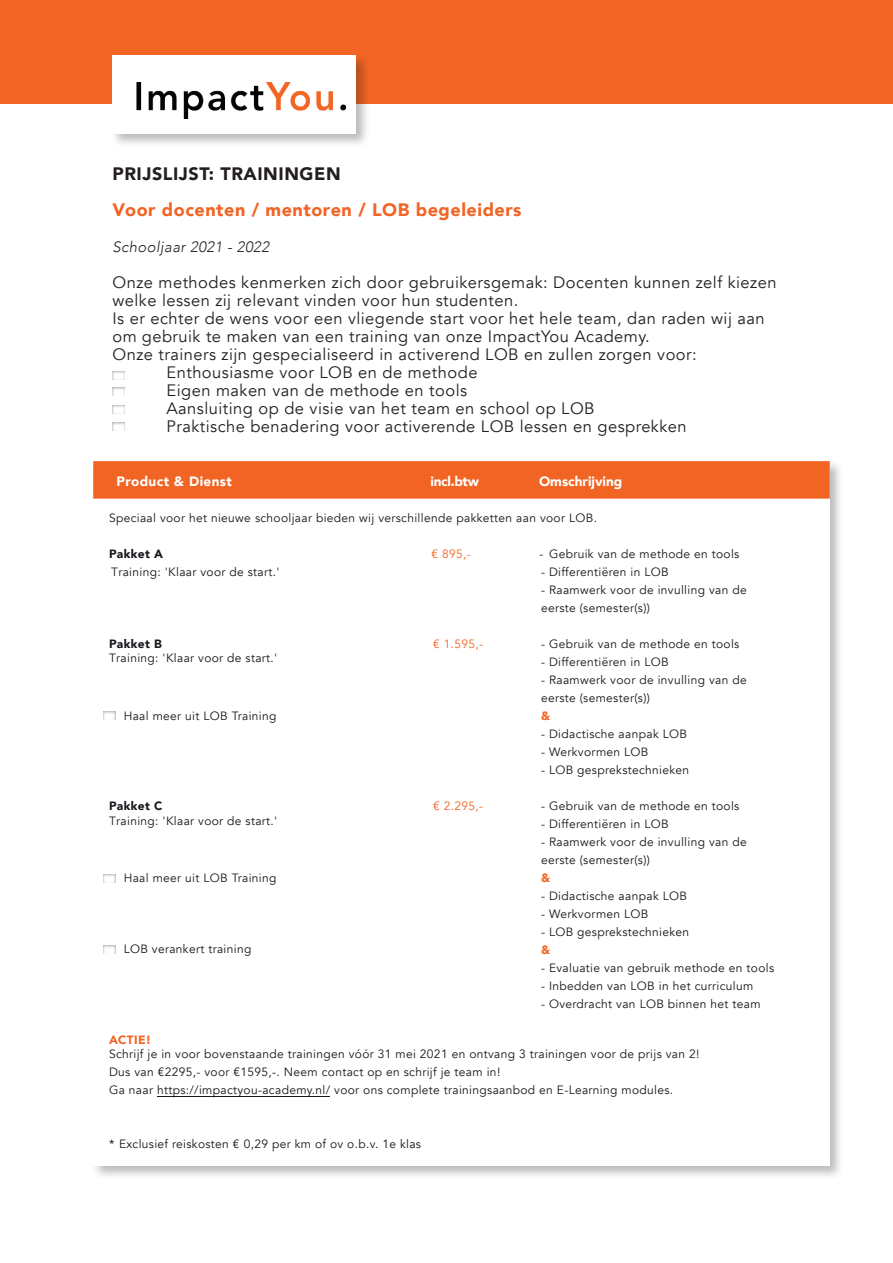
<style>
.page{position:relative;width:893px;height:1263px;background:#fff}
.page>*{position:absolute;margin:0;border:0;box-sizing:border-box;transform-origin:0 0}
.t1{font:900 18px "Avenir";letter-spacing:.03em;color:#f26424}
.t2{font:900 18px "Avenir";letter-spacing:.03em;color:#231f20}
.t3{font:16.5px "Avenir";letter-spacing:.03em;color:#231f20}
.t4{font:italic 300 15px "Avenir";letter-spacing:.025em;color:#231f20}
.t5{font:900 13.5px "Avenir";color:#fff}
.t6{font:900 13.5px "Avenir";letter-spacing:.03em;color:#fff}
.t7{font:12px/18px "Avenir";letter-spacing:.03em;color:#16171c}
.t8{font:12px "Avenir";letter-spacing:.03em;color:#f26423}
.t9{font:900 12px "Avenir";letter-spacing:.03em;color:#16171c}
.t10{font:900 12px "Avenir";letter-spacing:.03em;color:#f26423}
</style>
<div class="page">
<div style="left:91px;top:459px;width:753px;height:721px;background:#231f20;opacity:.3"></div>
<div style="left:93px;top:461px;width:737px;height:704px;background:#fff"></div>
<div style="left:93px;top:461px;width:737px;height:38px;background:#f26423"></div>
<div style="left:0;top:0;width:893px;height:104px;background:#f26423"></div>
<hr style="left:157px;top:1096px;width:173px;height:1px;background:#16171c">
<div style="left:110px;top:53px;width:261px;height:95px;background:#231f20;opacity:.3"></div>
<div style="left:112px;top:56px;width:244px;height:78px;background:#fff"></div>
<img style="left:136px;top:83px;width:209px;height:35px">
<div style="left:110px;top:386px;width:15px;height:10px;background:#231f20;opacity:.4"></div>
<div style="left:110px;top:369px;width:15px;height:11px;background:#231f20;opacity:.4"></div>
<div style="left:110px;top:403px;width:15px;height:11px;background:#231f20;opacity:.4"></div>
<div style="left:110px;top:421px;width:15px;height:10px;background:#231f20;opacity:.4"></div>
<div style="left:100px;top:710px;width:15px;height:10px;background:#231f20;opacity:.4"></div>
<div style="left:100px;top:872px;width:15px;height:11px;background:#231f20;opacity:.4"></div>
<div style="left:100px;top:942px;width:17px;height:14px;background:#231f20;opacity:.4"></div>
<h1 class="t2" style="left:112px;top:158px;width:230px">PRIJSLIJST: TRAININGEN</h1>
<h1 class="t1" style="left:112px;top:194px;width:411px">Voor docenten / mentoren / LOB begeleiders</h1>
<p class="t4" style="left:112px;top:238px;width:158px">Schooljaar 2021 - 2022</p>
<h2 class="t3" style="left:112px;top:272px;width:665px">Onze methodes kenmerken zich door gebruikersgemak: Docenten kunnen zelf kiezen</h2>
<h2 class="t3" style="left:112px;top:290px;width:407px">welke lessen zij relevant vinden voor hun studenten.</h2>
<h2 class="t3" style="left:112px;top:308px;width:654px">Is er echter de wens voor een vliegende start voor het hele team, dan raden wij aan</h2>
<h2 class="t3" style="left:112px;top:326px;width:539px">om gebruik te maken van een training van onze ImpactYou Academy.</h2>
<h2 class="t3" style="left:112px;top:344px;width:586px">Onze trainers zijn gespecialiseerd in activerend LOB en zullen zorgen voor:</h2>
<h2 class="t3" style="left:167px;top:362px;width:312px">Enthousiasme voor LOB en de methode</h2>
<h2 class="t3" style="left:167px;top:380px;width:302px">Eigen maken van de methode en tools</h2>
<h2 class="t3" style="left:167px;top:399px;width:430px">Aansluiting op de visie van het team en school op LOB</h2>
<h2 class="t3" style="left:167px;top:417px;width:522px">Praktische benadering voor activerende LOB lessen en gesprekken</h2>
<p class="t6" style="left:116px;top:470px;width:117px">Product &amp; Dienst</p>
<p class="t5" style="left:430px;top:470px;width:50px">incl.btw</p>
<p class="t5" style="left:539px;top:470px;width:85px">Omschrijving</p>
<p class="t7" style="left:109px;top:509px;width:489px">Speciaal voor het nieuwe schooljaar bieden wij verschillende pakketten aan voor LOB.</p>
<p class="t9" style="left:109px;top:544px;width:56px">Pakket A</p>
<p class="t8" style="left:431px;top:547px;width:41px">€ 895,-</p>
<p class="t7" style="left:539px;top:545px;width:202px">- Gebruik van de methode en tools</p>
<p class="t7" style="left:541px;top:563px;width:129px">- Differentiëren in LOB</p>
<p class="t7" style="left:541px;top:581px;width:207px">- Raamwerk voor de invulling van de eerste (semester(s))</p>
<p class="t9" style="left:109px;top:634px;width:54px">Pakket B</p>
<p class="t7" style="left:109px;top:649px;width:170px">Training: 'Klaar voor de start.'</p>
<p class="t7" style="left:111px;top:563px;width:170px">Training: 'Klaar voor de start.'</p>
<p class="t8" style="left:433px;top:637px;width:52px">€ 1.595,-</p>
<p class="t7" style="left:541px;top:635px;width:200px">- Gebruik van de methode en tools</p>
<p class="t7" style="left:541px;top:653px;width:129px">- Differentiëren in LOB</p>
<p class="t7" style="left:541px;top:671px;width:207px">- Raamwerk voor de invulling van de eerste (semester(s))</p>
<p class="t7" style="left:124px;top:707px;width:154px">Haal meer uit LOB Training</p>
<p class="t10" style="left:541px;top:706px;width:11px">&amp;</p>
<p class="t7" style="left:541px;top:725px;width:147px">- Didactische aanpak LOB</p>
<p class="t7" style="left:541px;top:743px;width:109px">- Werkvormen LOB</p>
<p class="t7" style="left:541px;top:761px;width:150px">- LOB gesprekstechnieken</p>
<p class="t9" style="left:109px;top:796px;width:55px">Pakket C</p>
<p class="t7" style="left:109px;top:811px;width:170px">Training: 'Klaar voor de start.'</p>
<p class="t8" style="left:433px;top:799px;width:52px">€ 2.295,-</p>
<p class="t7" style="left:541px;top:797px;width:200px">- Gebruik van de methode en tools</p>
<p class="t7" style="left:541px;top:815px;width:129px">- Differentiëren in LOB</p>
<p class="t7" style="left:541px;top:833px;width:207px">- Raamwerk voor de invulling van de eerste (semester(s))</p>
<p class="t7" style="left:124px;top:869px;width:154px">Haal meer uit LOB Training</p>
<p class="t10" style="left:541px;top:868px;width:11px">&amp;</p>
<p class="t7" style="left:541px;top:887px;width:147px">- Didactische aanpak LOB</p>
<p class="t7" style="left:541px;top:905px;width:109px">- Werkvormen LOB</p>
<p class="t7" style="left:541px;top:923px;width:150px">- LOB gesprekstechnieken</p>
<p class="t7" style="left:124px;top:940px;width:129px">LOB verankert training</p>
<p class="t10" style="left:541px;top:940px;width:11px">&amp;</p>
<p class="t7" style="left:541px;top:959px;width:235px">- Evaluatie van gebruik methode en tools</p>
<p class="t7" style="left:541px;top:977px;width:214px">- Inbedden van LOB in het curriculum</p>
<p class="t7" style="left:541px;top:995px;width:221px">- Overdracht van LOB binnen het team</p>
<p class="t10" style="left:109px;top:1030px;width:44px">ACTIE!</p>
<p class="t7" style="left:109px;top:1045px;width:592px">Schrijf je in voor bovenstaande trainingen vóór 31 mei 2021 en ontvang 3 trainingen voor de prijs van 2!<br>Dus van €2295,- voor €1595,-. Neem contact op en schrijf je team in!<br>Ga naar https://impactyou-academy.nl/ voor ons complete trainingsaanbod en E-Learning modules.</p>
<p class="t7" style="left:109px;top:1135px;width:314px">* Exclusief reiskosten € 0,29 per km of ov o.b.v. 1e klas</p>
</div>
